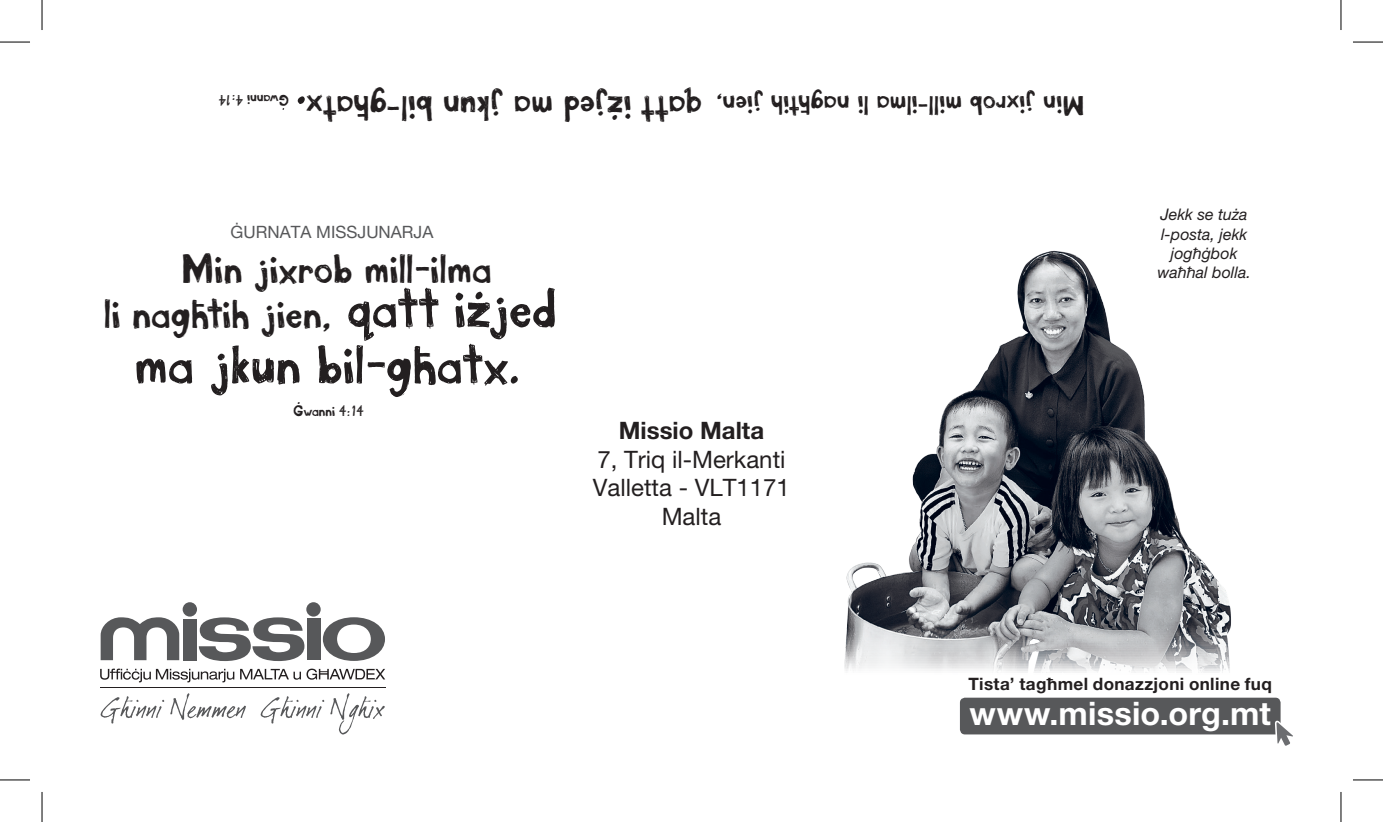
<style>
.page{position:relative;width:1383px;height:822px;background:#fff}
.page>*{position:absolute;margin:0;border:0;box-sizing:border-box;transform-origin:0 0}
.t1{font:64px "take out the garbage";color:#231f20}
.t2{font:48px/44px "take out the garbage";letter-spacing:.005em;color:#231f20;text-align:center}
.t3{font:42px "take out the garbage";color:#231f20}
.t4{font:36px "take out the garbage";color:#231f20}
.t5{font:700 32.4px "Helvetica Neue LT Pro";letter-spacing:.005em;color:#fff}
.t6{font:32px "take out the garbage";letter-spacing:.005em;color:#231f20}
.t7{font:28px "take out the garbage";color:#231f20}
.t8{font:24px/28.8px "Helvetica Neue LT Pro";color:#231f20;text-align:center}
.t9{font:700 24px "Helvetica Neue LT Pro";color:#231f20}
.t10{font:700 17.2px "Helvetica Neue LT Pro";letter-spacing:.02em;color:#231f20}
.t11{font:17px "Helvetica Neue LT Pro";color:#57585a}
.t12{font:16.8px "take out the garbage";color:#231f20}
.t13{font:italic 16px/19.2px "Helvetica Neue LT Pro";color:#231f20;text-align:center}
.s1{font-size:64px}
</style>
<div class="page">
<img style="left:844px;top:250px;width:387px;height:422px">
<svg style="left:170px;top:693px;width:76px;height:26px"></svg>
<svg style="left:261px;top:696px;width:63px;height:27px"></svg>
<svg style="left:330px;top:693px;width:55px;height:41px"></svg>
<svg style="left:101px;top:696px;width:63px;height:27px"></svg>
<div style="left:183px;top:618px;width:13px;height:41px;background:#57585a"></div>
<svg style="left:199px;top:617px;width:105px;height:43px"></svg>
<svg style="left:323px;top:617px;width:62px;height:43px"></svg>
<div style="left:183px;top:601px;width:14px;height:15px;background:#57585a;border-radius:50%"></div>
<div style="left:306px;top:601px;width:15px;height:15px;background:#57585a;border-radius:50%"></div>
<div style="left:307px;top:618px;width:13px;height:41px;background:#57585a"></div>
<svg style="left:101px;top:617px;width:78px;height:42px"></svg>
<svg style="left:100px;top:668px;width:134px;height:14px"></svg>
<svg style="left:240px;top:668px;width:145px;height:11px"></svg>
<hr style="left:100px;top:687px;width:285px;height:1px;background:#231f20">
<svg style="left:997px;top:672px;width:222px;height:1px"></svg>
<div style="left:959px;top:697px;width:321px;height:37px;background:#57585a;border-radius:5px"></div>
<svg style="left:1274px;top:720px;width:19px;height:26px"></svg>
<hr style="left:0;top:42px;width:30px;height:1px;background:#000">
<hr style="left:1352px;top:42px;width:30px;height:1px;background:#000">
<hr style="left:0;top:779px;width:30px;height:1px;background:#000">
<hr style="left:1352px;top:779px;width:30px;height:1px;background:#000">
<hr style="left:42px;top:0;width:1px;height:30px;background:#000">
<hr style="left:42px;top:791px;width:1px;height:30px;background:#000">
<hr style="left:1340px;top:0;width:1px;height:30px;background:#000">
<hr style="left:1340px;top:791px;width:1px;height:30px;background:#000">
<p class="t12" style="left:288px;top:110px;width:73px;rotate:-180deg">Gwanni 4:14</p>
<h1 class="t1" style="left:305px;top:153px;width:19px;rotate:-180deg">.</h1>
<h3 class="t3" style="left:701px;top:133px;width:398px;rotate:-180deg">qatt izjed ma jkun bil-ghatx</h3>
<h3 class="t6" style="left:1083px;top:124px;width:372px;rotate:-180deg">Min jixrob mill-ilma li naghtih jien,</h3>
<h3 class="t7" style="left:800px;top:95px;width:11px">-</h3>
<h3 class="t4" style="left:356px;top:95px;width:13px">-</h3>
<h3 class="t3" style="left:617px;top:152px;width:13px;rotate:-180deg">.</h3>
<p class="t11" style="left:230px;top:222px;width:204px">ĠURNATA MISSJUNARJA</p>
<h2 class="t2" style="left:105px;top:245px;width:455px">Min jixrob mill-ilma<br>li naghtih jien, <span class="s1">qatt izjed</span></h2>
<h1 class="t1" style="left:136px;top:327px;width:393px">ma jkun bil-ghatx.</h1>
<h1 class="t1" style="left:475px;top:243px;width:19px">.</h1>
<h3 class="t4" style="left:193px;top:284px;width:13px">-</h3>
<h2 class="t2" style="left:415px;top:331px;width:17px">-</h2>
<p class="t12" style="left:298px;top:389px;width:6px">.</p>
<p class="t12" style="left:294px;top:401px;width:73px">Gwanni 4:14</p>
<h3 class="t9" style="left:619px;top:415px;width:147px">Missio Malta</h3>
<h3 class="t8" style="left:593px;top:444px;width:198px">7, Triq il-Merkanti<br>Valletta - VLT1171<br>Malta</h3>
<p class="t13" style="left:1157px;top:205px;width:95px">Jekk se tuża l-posta, jekk jogħġbok waħħal bolla.</p>
<p class="t10" style="left:968px;top:672px;width:305px">Tista’ tagħmel donazzjoni online fuq</p>
<h3 class="t5" style="left:969px;top:692px;width:303px">www.missio.org.mt</h3>
</div>
